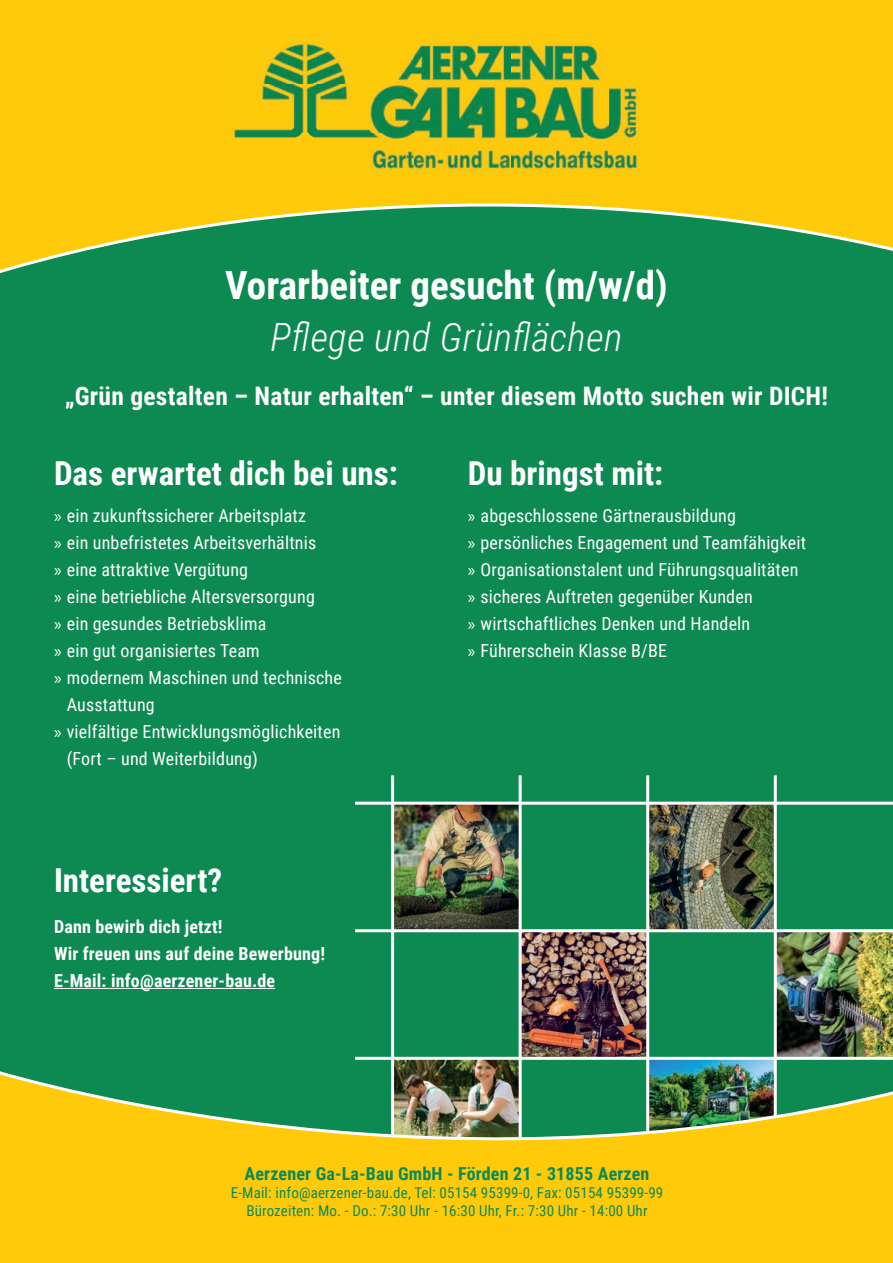
<style>
.page{position:relative;width:893px;height:1263px;background:#feca0a}
.page>*{position:absolute;margin:0;border:0;box-sizing:border-box;transform-origin:0 0}
.t1{font:700 39px "Roboto Condensed";color:#fff}
.t2{font:italic 300 39px "Roboto Condensed";letter-spacing:.01em;color:#fff}
.t3{font:700 33px "Roboto Condensed";color:#fff}
.t4{font:700 25.5px "Roboto Condensed";letter-spacing:.01em;color:#fff}
.t5{font:18px/27px "Roboto Condensed";letter-spacing:.01em;color:#fff}
.t6{font:700 18px/27px "Roboto Condensed";letter-spacing:.01em;color:#fff}
.t7{font:700 18px "Roboto Condensed";letter-spacing:.01em;color:#0c8a52}
.t8{font:15px/18px "Roboto Condensed";letter-spacing:.01em;color:#0c8a52;text-align:center}
.s1{font-family:"Myriad Pro"}
</style>
<div class="page">
<div style="left:0;top:203px;width:893px;height:859px;background:#0c8a52"></div>
<img style="left:522px;top:932px;width:124px;height:125px">
<img style="left:649px;top:1060px;width:125px;height:2px">
<img style="left:394px;top:805px;width:125px;height:124px">
<img style="left:777px;top:932px;width:116px;height:125px">
<img style="left:394px;top:1060px;width:125px;height:2px">
<img style="left:649px;top:805px;width:125px;height:124px">
<hr style="left:355px;top:802px;width:538px;height:3px;background:#fff">
<hr style="left:355px;top:929px;width:538px;height:3px;background:#fff">
<hr style="left:355px;top:1057px;width:538px;height:3px;background:#fff">
<hr style="left:774px;top:775px;width:3px;height:345px;background:#fff">
<hr style="left:646px;top:775px;width:3px;height:369px;background:#fff">
<hr style="left:519px;top:775px;width:3px;height:379px;background:#fff">
<hr style="left:391px;top:775px;width:3px;height:369px;background:#fff">
<img style="left:0;top:1062px;width:893px;height:92px">
<hr style="left:54px;top:988px;width:221px;height:1px;background:#fff">
<img style="left:233px;top:36px;width:410px;height:135px">
<h1 class="t1" style="left:225px;top:258px;width:444px">Vorarbeiter gesucht (m/w/d)</h1>
<h1 class="t2" style="left:271px;top:310px;width:353px">Pflege und Grünflächen</h1>
<h3 class="t4" style="left:65px;top:378px;width:765px">„Grün gestalten – Natur erhalten“ – unter diesem Motto suchen wir DICH!</h3>
<h2 class="t3" style="left:54px;top:450px;width:345px">Das erwartet dich bei uns:</h2>
<h2 class="t3" style="left:468px;top:450px;width:197px">Du bringst mit:</h2>
<p class="t5" style="left:54px;top:501px;width:253px"><span class="s1">»</span> ein zukunftssicherer Arbeitsplatz</p>
<p class="t5" style="left:54px;top:528px;width:264px"><span class="s1">»</span> ein unbefristetes Arbeitsverhältnis</p>
<p class="t5" style="left:54px;top:555px;width:196px"><span class="s1">»</span> eine attraktive Vergütung</p>
<p class="t5" style="left:54px;top:582px;width:262px"><span class="s1">»</span> eine betriebliche Altersversorgung</p>
<p class="t5" style="left:54px;top:609px;width:214px"><span class="s1">»</span> ein gesundes Betriebsklima</p>
<p class="t5" style="left:54px;top:636px;width:207px"><span class="s1">»</span> ein gut organisiertes Team</p>
<p class="t5" style="left:54px;top:663px;width:289px"><span class="s1">»</span> modernem Maschinen und technische</p>
<p class="t5" style="left:67px;top:690px;width:90px">Ausstattung</p>
<p class="t5" style="left:54px;top:717px;width:288px"><span class="s1">»</span> vielfältige Entwicklungsmöglichkeiten</p>
<p class="t5" style="left:67px;top:744px;width:193px">(Fort – und Weiterbildung)</p>
<h2 class="t3" style="left:54px;top:857px;width:170px">Interessiert?</h2>
<p class="t6" style="left:54px;top:912px;width:273px">Dann bewirb dich jetzt!<br>Wir freuen uns auf deine Bewerbung!<br>E-Mail: info@aerzener-bau.de</p>
<p class="t5" style="left:468px;top:501px;width:340px"><span class="s1">»</span> abgeschlossene Gärtnerausbildung<br><span class="s1">»</span> persönliches Engagement und Teamfähigkeit <span class="s1">»</span> Organisationstalent und Führungsqualitäten <span class="s1">»</span> sicheres Auftreten gegenüber Kunden<br><span class="s1">»</span> wirtschaftliches Denken und Handeln<br><span class="s1">»</span> Führerschein Klasse B/BE</p>
<p class="t7" style="left:244px;top:1161px;width:406px">Aerzener Ga-La-Bau GmbH - Förden 21 - 31855 Aerzen</p>
<p class="t8" style="left:231px;top:1183px;width:434px">E-Mail: info@aerzener-bau.de, Tel: 05154 95399-0, Fax: 05154 95399-99<br>Bürozeiten: Mo. - Do.: 7:30 Uhr - 16:30 Uhr, Fr.: 7:30 Uhr - 14:00 Uhr</p>
</div>
